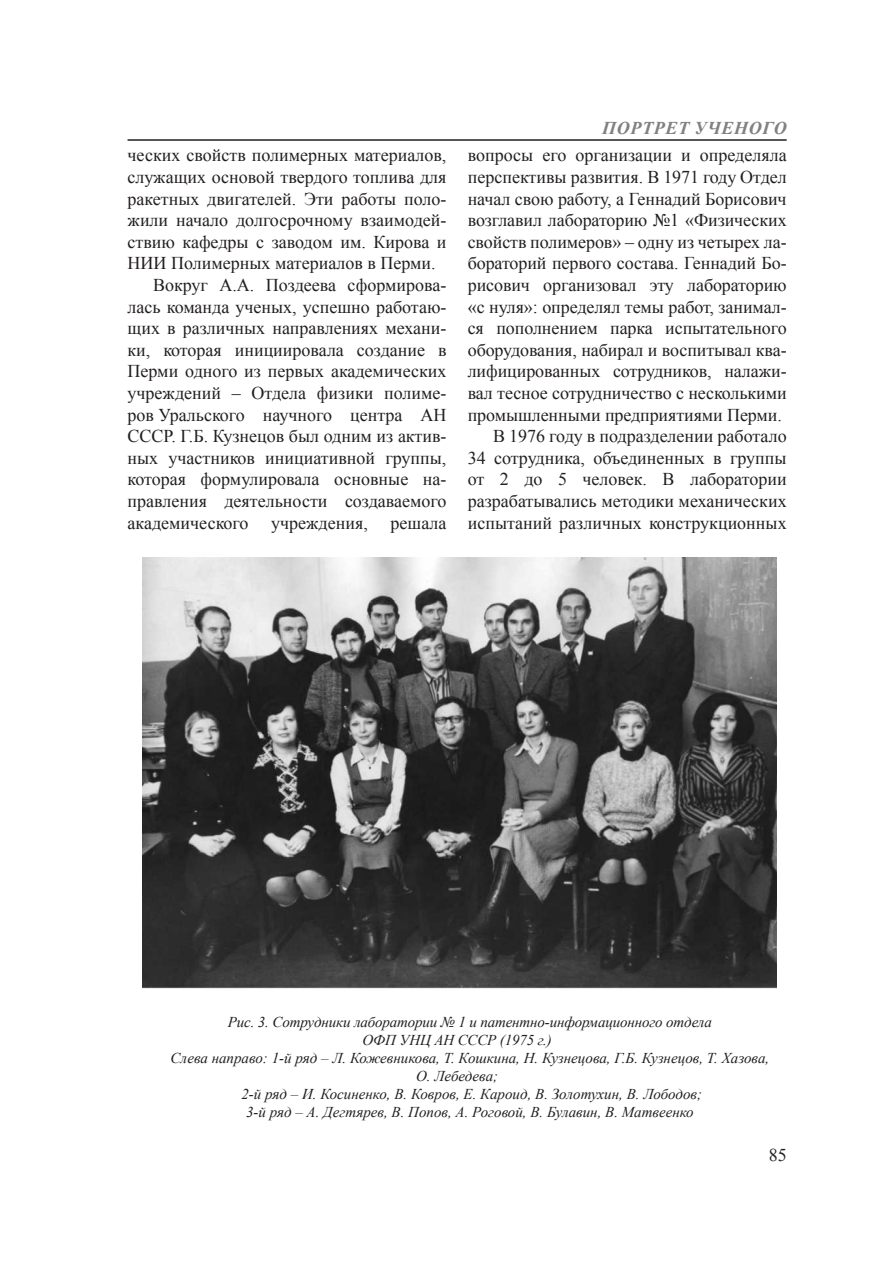
<style>
.page{position:relative;width:893px;height:1263px;background:#fff}
.page>*{position:absolute;margin:0;border:0;box-sizing:border-box;transform-origin:0 0}
.Основной_текст{font:18px/21.6px "Times New Roman";color:#231f20;text-align:justify}
.t1{font:italic 700 18px "Times New Roman";letter-spacing:.035em;color:#808180}
.Рис__подпись{font:italic 15px/18px "Times New Roman";color:#231f20}
</style>
<div class="page">
<hr style="left:128px;top:139px;width:659px;height:2px;background:#231f20">
<img style="left:142px;top:557px;width:634px;height:432px">
<p class="Основной_текст" style="left:128px;top:144px;width:320px">ческих свойств полимерных материалов, служащих основой твердого топлива для ракетных двигателей. Эти работы поло&shy;жили начало долгосрочному взаимодей&shy;ствию кафедры с заводом им. Кирова и НИИ Полимерных материалов в Перми.</p>
<p class="Основной_текст" style="left:128px;top:274px;width:320px;text-indent:26px">Вокруг А.А. Поздеева сформирова&shy;лась команда ученых, успешно работаю&shy;щих в различных направлениях механи&shy;ки, которая инициировала создание в Перми одного из первых академических учреждений – Отдела физики полиме&shy;ров Уральского научного центра АН СССР. Г.Б. Кузнецов был одним из актив&shy;ных участников инициативной группы, которая формулировала основные на&shy;правления деятельности создаваемого академического</p>
<p class="Основной_текст" style="left:271px;top:511px;width:98px">учреждения,</p>
<p class="Основной_текст" style="left:390px;top:511px;width:57px">решала</p>
<p class="t1" style="left:602px;top:116px;width:186px">ПОРТРЕТ УЧЕНОГО</p>
<p class="Основной_текст" style="left:468px;top:144px;width:320px">вопросы его организации и определяла перспективы развития. В 1971 году Отдел начал свою работу, а Геннадий Борисович возглавил лабораторию №1 «Физических свойств полимеров» – одну из четырех ла&shy;бораторий первого состава. Геннадий Бо&shy;рисович организовал эту лабораторию «с нуля»: определял темы работ, занимал&shy;ся пополнением парка испытательного оборудования, набирал и воспитывал ква&shy;лифицированных сотрудников, налажи&shy;вал тесное сотрудничество с несколькими промышленными предприятиями Перми.</p>
<p class="Основной_текст" style="left:468px;top:425px;width:320px;text-indent:26px">В 1976 году в подразделении работало 34 сотрудника, объединенных в группы от 2 до 5 человек. В лаборатории разрабатывались методики механических испытаний различных конструкционных</p>
<p class="Рис__подпись" style="left:362px;top:1012px;width:351px;text-indent:-135px">Рис. 3. Сотрудники лаборатории № 1 и патентно-информационного отдела<br>ОФП УНЦ АН СССР (1975 г.)</p>
<p class="Рис__подпись" style="left:416px;top:1048px;width:355px;text-indent:-246px">Слева направо: 1-й ряд – Л. Кожевникова, Т. Кошкина, Н. Кузнецова, Г.Б. Кузнецов, Т. Хазова,<br>О. Лебедева;</p>
<p class="Рис__подпись" style="left:241px;top:1084px;width:462px">2-й ряд – И. Косиненко, В. Ковров, Е. Кароид, В. Золотухин, В. Лободов;</p>
<p class="Рис__подпись" style="left:246px;top:1102px;width:449px">3-й ряд – А. Дегтярев, В. Попов, А. Роговой, В. Булавин, В. Матвеенко</p>
<p class="Основной_текст" style="left:769px;top:1143px;width:19px">85</p>
</div>
